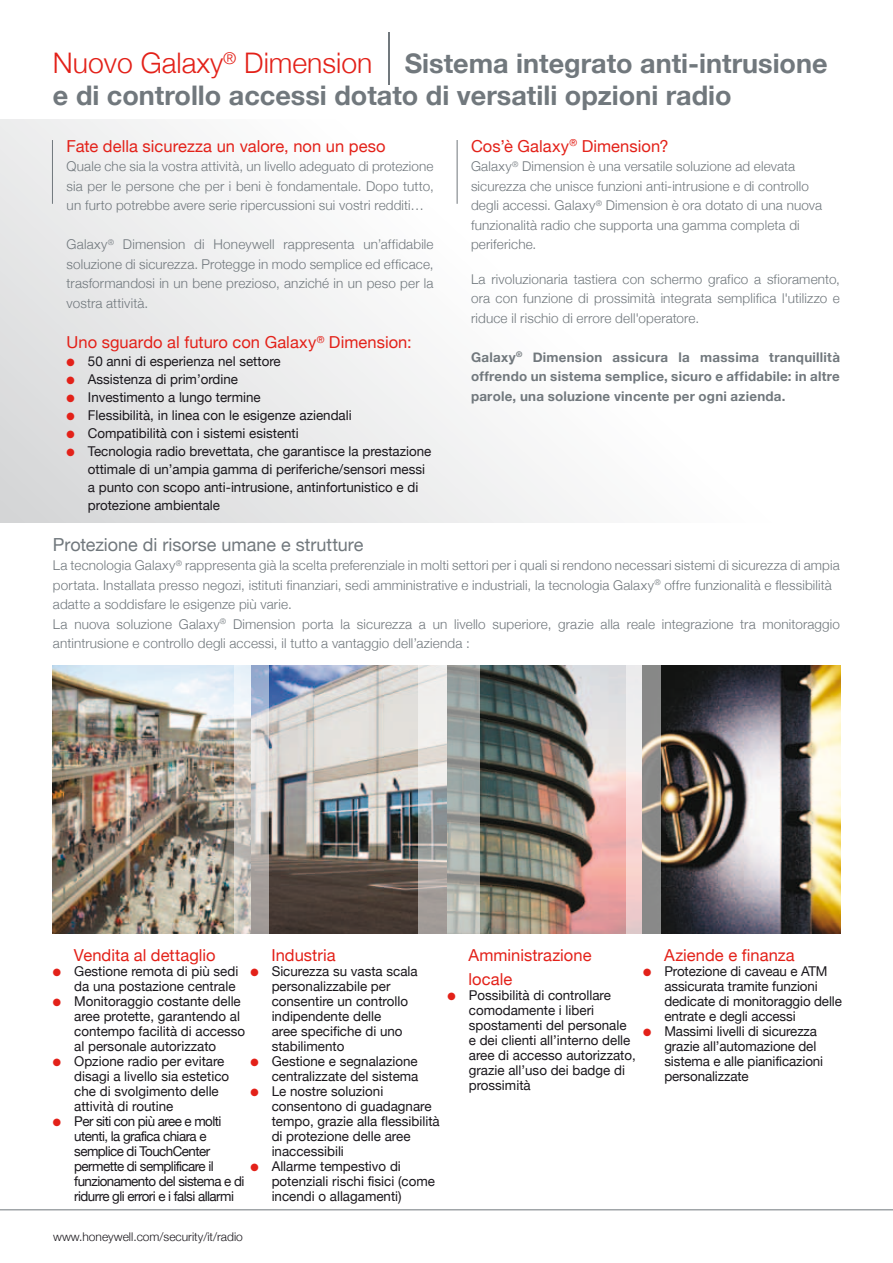
<style>
.page{position:relative;width:893px;height:1263px;background:#fff}
.page>*{position:absolute;margin:0;border:0;box-sizing:border-box;transform-origin:0 0}
.t1{font:700 27px/32.4px "Helvetica Neue";color:#71787d}
.t2{font:18px "Helvetica Neue";color:#71787d}
.t3{font:16.5px/24px "Helvetica Neue";letter-spacing:.005em;color:#e32119}
.t4{font:13.5px/15px "Helvetica Neue";color:#1a171c}
.t5{font:300 13.5px/19.5px "Helvetica Neue";letter-spacing:.01em;color:#71787d;text-align:justify}
.t6{font:13.5px/15px "Helvetica Neue";letter-spacing:-.04em;color:#1a171c}
.t7{font:700 13.35px/19.5px "Helvetica Neue";letter-spacing:.02em;color:#71787d;text-align:justify}
.t8{font:300 12px "Helvetica Neue";color:#1a171c}
.s1{font-weight:300;font-size:28.35px;color:#e32119}
.s2{font-weight:200;font-size:52.5px}
.s3{color:#e32119}
</style>
<div class="page">
<hr style="left:0;top:1209px;width:893px;height:1px;background:#71787d">
<div style="left:0;top:119px;width:893px;height:403px;background:linear-gradient(to right,#e4e5e5,#fff)"></div>
<hr style="left:52px;top:140px;width:1px;height:64px;background:#71787d">
<hr style="left:457px;top:140px;width:1px;height:64px;background:#71787d">
<img style="left:53px;top:665px;width:787px;height:268px">
<svg style="left:235px;top:665px;width:34px;height:269px;background:#c6c5c5"></svg>
<svg style="left:418px;top:665px;width:62px;height:269px;background:#b3b6b3"></svg>
<svg style="left:626px;top:665px;width:34px;height:269px;background:#beb4b2"></svg>
<h1 class="t1" style="left:53px;top:47px;width:776px"><span class="s1">Nuovo Galaxy</span><sup>®</sup> <span class="s1">Dimension</span> <span class="s2">|</span> Sistema integrato anti-intrusione e di controllo accessi dotato di versatili opzioni radio</h1>
<p class="t3" style="left:67px;top:134px;width:320px">Fate della sicurezza un valore, non un peso</p>
<p class="t5" style="left:67px;top:156px;width:369px">Quale che sia la vostra attività, un livello adeguato di protezione sia per le persone che per i beni è fondamentale. Dopo tutto, un furto potrebbe avere serie ripercussioni sui vostri redditi…</p>
<p class="t5" style="left:67px;top:234px;width:368px">Galaxy<sup>®</sup> Dimension di Honeywell rappresenta un’affidabile soluzione di sicurezza. Protegge in modo semplice ed efficace, trasformandosi in un bene prezioso, anziché in un peso per la vostra attività.</p>
<p class="t3" style="left:67px;top:330px;width:347px">Uno sguardo al futuro con Galaxy<sup>®</sup> Dimension:</p>
<p class="t4" style="left:67px;top:354px;width:216px"><span class="s3">●</span> 50 anni di esperienza nel settore</p>
<p class="t4" style="left:67px;top:372px;width:173px"><span class="s3">●</span> Assistenza di prim’ordine</p>
<p class="t4" style="left:67px;top:390px;width:196px"><span class="s3">●</span> Investimento a lungo termine</p>
<p class="t4" style="left:67px;top:408px;width:287px"><span class="s3">●</span> Flessibilità, in linea con le esigenze aziendali</p>
<p class="t4" style="left:67px;top:426px;width:234px"><span class="s3">●</span> Compatibilità con i sistemi esistenti</p>
<p class="t4" style="left:88px;top:442px;width:345px;line-height:18px;text-indent:-21px"><span class="s3">●</span> Tecnologia radio brevettata, che garantisce la prestazione ottimale di un’ampia gamma di periferiche/sensori messi a punto con scopo anti-intrusione, antinfortunistico e di protezione ambientale</p>
<p class="t3" style="left:471px;top:134px;width:199px">Cos’è Galaxy<sup>®</sup> Dimension?</p>
<p class="t5" style="left:471px;top:156px;width:353px;text-align:left">Galaxy<sup>®</sup> Dimension è una versatile soluzione ad elevata sicurezza che unisce funzioni anti-intrusione e di controllo degli accessi. Galaxy<sup>®</sup> Dimension è ora dotato di una nuova funzionalità radio che supporta una gamma completa di periferiche.</p>
<p class="t5" style="left:471px;top:269px;width:370px">La rivoluzionaria tastiera con schermo grafico a sfioramento, ora con funzione di prossimità integrata semplifica l'utilizzo e riduce il rischio di errore dell'operatore.</p>
<p class="t7" style="left:471px;top:347px;width:370px">Galaxy<sup>®</sup> Dimension assicura la massima tranquillità offrendo un sistema semplice, sicuro e affidabile: in altre parole, una soluzione vincente per ogni azienda.</p>
<h2 class="t2" style="left:53px;top:534px;width:312px">Protezione di risorse umane e strutture</h2>
<p class="t5" style="left:53px;top:555px;width:788px;text-align:left">La tecnologia Galaxy<sup>®</sup> rappresenta già la scelta preferenziale in molti settori per i quali si rendono necessari sistemi di sicurezza di ampia portata. Installata presso negozi, istituti finanziari, sedi amministrative e industriali, la tecnologia Galaxy<sup>®</sup> offre funzionalità e flessibilità adatte a soddisfare le esigenze più varie.<br>La nuova soluzione Galaxy<sup>®</sup> Dimension porta la sicurezza a un livello superiore, grazie alla reale integrazione tra monitoraggio antintrusione e controllo degli accessi, il tutto a vantaggio dell’azienda :</p>
<p class="t3" style="left:74px;top:943px;width:143px">Vendita al dettaglio</p>
<p class="t4" style="left:53px;top:963px;width:187px;text-align:right"><span class="s3">●</span> Gestione remota di più sedi da una postazione centrale</p>
<p class="t4" style="left:74px;top:993px;width:173px;text-indent:-21px"><span class="s3">●</span> Monitoraggio costante delle aree protette, garantendo al contempo facilità di accesso al personale autorizzato</p>
<p class="t4" style="left:74px;top:1053px;width:156px;text-indent:-21px"><span class="s3">●</span> Opzione radio per evitare disagi a livello sia estetico che di svolgimento delle attività di routine</p>
<p class="t6" style="left:74px;top:1113px;width:172px;text-indent:-21px"><span class="s3">●</span> Per siti con più aree e molti utenti, la grafica chiara e semplice di TouchCenter permette di semplificare il funzionamento del sistema e di ridurre gli errori e i falsi allarmi</p>
<p class="t3" style="left:271px;top:943px;width:66px">Industria</p>
<p class="t4" style="left:272px;top:963px;width:147px;text-indent:-21px"><span class="s3">●</span> Sicurezza su vasta scala personalizzabile per consentire un controllo indipendente delle<br>aree specifiche di uno stabilimento</p>
<p class="t4" style="left:250px;top:1053px;width:170px;text-align:right"><span class="s3">●</span> Gestione e segnalazione centralizzate del sistema</p>
<p class="t4" style="left:272px;top:1083px;width:170px;text-indent:-21px"><span class="s3">●</span> Le nostre soluzioni consentono di guadagnare tempo, grazie alla flessibilità di protezione delle aree inaccessibili</p>
<p class="t4" style="left:272px;top:1158px;width:165px;text-indent:-21px"><span class="s3">●</span> Allarme tempestivo di potenziali rischi fisici (come incendi o allagamenti)</p>
<p class="t3" style="left:469px;top:943px;width:125px">Amministrazione locale</p>
<p class="t4" style="left:469px;top:987px;width:169px;text-indent:-21px"><span class="s3">●</span> Possibilità di controllare comodamente i liberi spostamenti del personale e dei clienti all’interno delle aree di accesso autorizzato, grazie all’uso dei badge di prossimità</p>
<p class="t3" style="left:664px;top:943px;width:132px">Aziende e finanza</p>
<p class="t4" style="left:664px;top:963px;width:179px;text-indent:-21px"><span class="s3">●</span> Protezione di caveau e ATM assicurata tramite funzioni dedicate di monitoraggio delle entrate e degli accessi</p>
<p class="t4" style="left:664px;top:1023px;width:160px;text-indent:-21px"><span class="s3">●</span> Massimi livelli di sicurezza grazie all’automazione del sistema e alle pianificazioni personalizzate</p>
<p class="t8" style="left:53px;top:1229px;width:191px">www.honeywell.com/security/it/radio</p>
</div>
